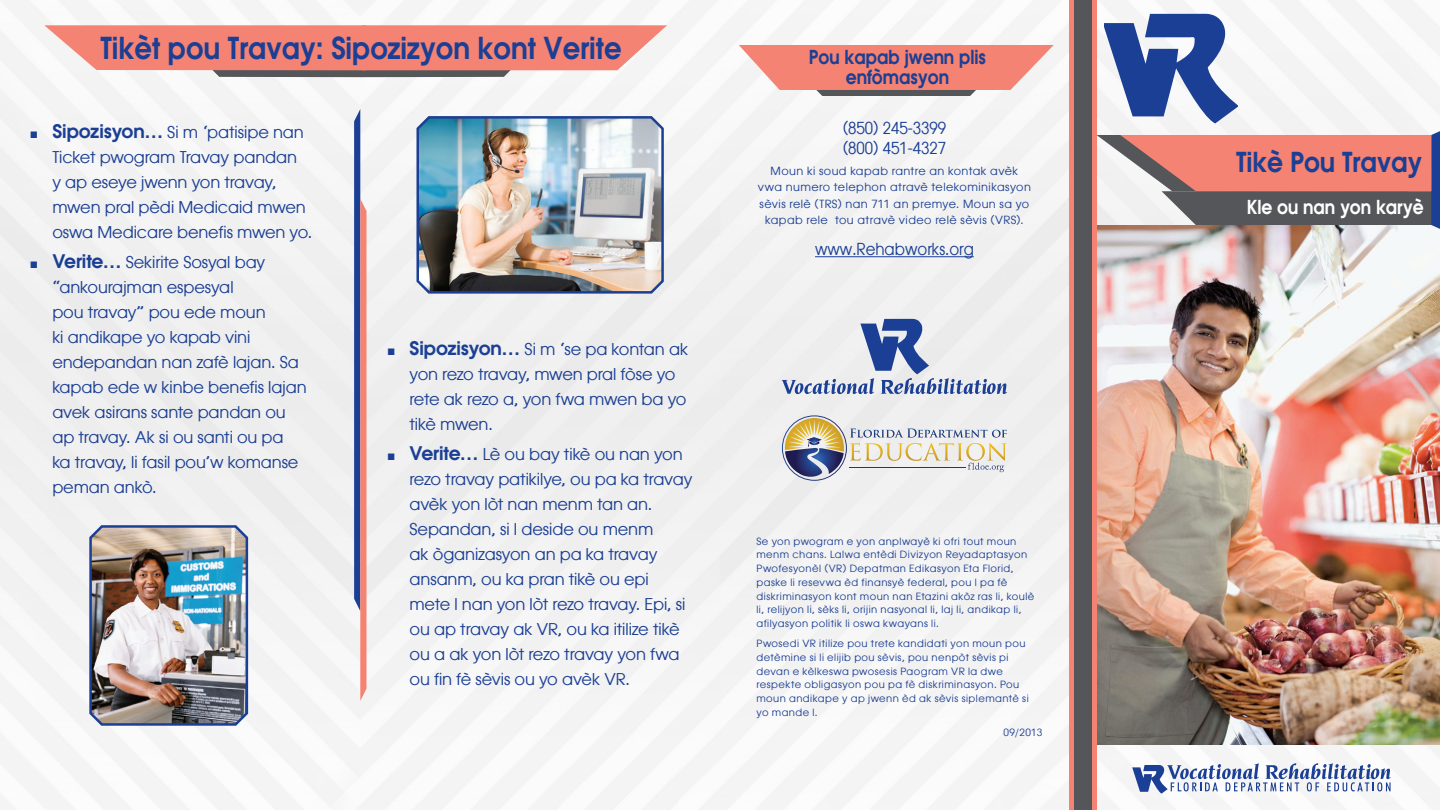
<style>
.page{position:relative;width:1440px;height:810px;background:#f3f3f3}
.page>*{position:absolute;margin:0;border:0;box-sizing:border-box;transform-origin:0 0}
.Headline{font:600 30.25px "Atlanta";color:#1b3f94;scale:.91 1}
.Headline-2{font:600 27.5px "Atlanta";color:#1b3f94;scale:.91 1}
.More_Info{font:600 19.25px/20px "Atlanta";color:#1b3f94;text-align:center;scale:.89 1}
.Headline-3{font:600 19.25px "Atlanta";color:#fff;scale:.89 1}
.More_Info-2{font:16.5px "Atlanta";color:#1b3f94;scale:.91 1}
.t1{font:16.25px/25px "Atlanta";letter-spacing:-.01em;color:#1b3f94}
.Legal_Section{font:11.25px/16.2px "Atlanta";letter-spacing:.04em;color:#1b3f94;text-align:center}
.Legal_Section-2{font:10px/13.8px "Atlanta";letter-spacing:.045em;color:#1b3f94}
.s1{font-family:"Garamond";font-size:13.75px}
.s2{font-weight:600;font-size:18.75px}
</style>
<div class="page">
<img style="left:1097px;top:229px;width:343px;height:515px">
<div style="left:1087px;top:0;width:10px;height:810px;background:#f48373"></div>
<div style="left:1082px;top:0;width:10px;height:810px;background:#55565a"></div>
<div style="left:1069px;top:0;width:10px;height:810px;background:#f48373"></div>
<div style="left:1074px;top:0;width:10px;height:810px;background:#55565a"></div>
<svg style="left:1097px;top:131px;width:343px;height:98px"></svg>
<svg style="left:354px;top:109px;width:13px;height:592px"></svg>
<svg style="left:44px;top:25px;width:623px;height:52px;background:#ea9184"></svg>
<img style="left:415px;top:114px;width:250px;height:181px">
<svg style="left:1132px;top:763px;width:259px;height:31px"></svg>
<svg style="left:1104px;top:14px;width:133px;height:109px"></svg>
<img style="left:88px;top:523px;width:161px;height:204px">
<svg style="left:739px;top:45px;width:315px;height:51px"></svg>
<hr style="left:815px;top:256px;width:159px;height:1px;background:#1b3f94">
<svg style="left:782px;top:319px;width:225px;height:75px"></svg>
<svg style="left:782px;top:415px;width:225px;height:66px"></svg>
<p class="Headline" style="left:100px;top:26px;width:574px">Tikèt pou Travay: Sipozizyon kont Verite</p>
<p class="t1" style="left:52px;top:119px;width:262px;text-indent:-23px"><span class="s1">■</span> <span class="s2">Sipozisyon…</span> Si m ‘patisipe nan<br>Ticket pwogram Travay pandan<br>y ap eseye jwenn yon travay, mwen pral pèdi Medicaid mwen oswa Medicare benefis mwen yo.</p>
<p class="t1" style="left:52px;top:248px;width:256px;text-indent:-23px"><span class="s1">■</span> <span class="s2">Verite…</span> Sekirite Sosyal bay “ankourajman espesyal<br>pou travay” pou ede moun<br>ki andikape yo kapab vini endepandan nan zafè lajan. Sa kapab ede w kinbe benefis lajan avek asirans sante pandan ou ap travay. Ak si ou santi ou pa<br>ka travay, li fasil pou’w komanse peman ankò.</p>
<p class="t1" style="left:410px;top:336px;width:280px;text-indent:-22px"><span class="s1">■</span> <span class="s2">Sipozisyon…</span> Si m ‘se pa kontan ak yon rezo travay, mwen pral fòse yo rete ak rezo a, yon fwa mwen ba yo tikè mwen.</p>
<p class="t1" style="left:410px;top:441px;width:284px;text-indent:-22px"><span class="s1">■</span> <span class="s2">Verite…</span> Lè ou bay tikè ou nan yon rezo travay patikilye, ou pa ka travay avèk yon lòt nan menm tan an.<br>Sepandan, si l deside ou menm<br>ak òganizasyon an pa ka travay ansanm, ou ka pran tikè ou epi mete l nan yon lòt rezo travay. Epi, si ou ap travay ak VR, ou ka itilize tikè ou a ak yon lòt rezo travay yon fwa ou fin fè sèvis ou yo avèk VR.</p>
<p class="More_Info" style="left:809px;top:46px;width:201px">Pou kapab jwenn plis enfòmasyon</p>
<p class="More_Info-2" style="left:843px;top:117px;width:115px">(850) 245-3399</p>
<p class="More_Info-2" style="left:843px;top:137px;width:115px">(800) 451-4327</p>
<p class="Legal_Section" style="left:758px;top:162px;width:275px">Moun ki soud kapab rantre an kontak avèk vwa numero telephon atravè telekominikasyon sèvis relè (TRS) nan 711 an premye. Moun sa yo kapab rele tou atravè video relè sèvis (VRS).</p>
<p class="More_Info-2" style="left:815px;top:237px;width:176px">www.Rehabworks.org</p>
<p class="Legal_Section-2" style="left:756px;top:534px;width:279px">Se yon pwogram e yon anplwayè ki ofri tout moun menm chans. Lalwa entèdi Divizyon Reyadaptasyon Pwofesyonèl (VR) Depatman Edikasyon Eta Florid, paske li resevwa èd finansyè federal, pou l pa fè diskriminasyon kont moun nan Etazini akòz ras li, koulè li, relijyon li, sèks li, orijin nasyonal li, laj li, andikap li, afilyasyon politik li oswa kwayans li.</p>
<p class="Legal_Section-2" style="left:756px;top:636px;width:274px">Pwosedi VR itilize pou trete kandidati yon moun pou detèmine si li elijib pou sèvis, pou nenpòt sèvis pi devan e kèlkeswa pwosesis Paogram VR la dwe respekte obligasyon pou pa fè diskriminasyon. Pou moun andikape y ap jwenn èd ak sèvis siplemantè si yo mande l.</p>
<p class="Legal_Section-2" style="left:1003px;top:725px;width:40px">09/2013</p>
<p class="Headline-2" style="left:1236px;top:143px;width:206px">Tikè Pou Travay</p>
<p class="Headline-3" style="left:1247px;top:194px;width:200px">Kle ou nan yon karyè</p>
</div>
